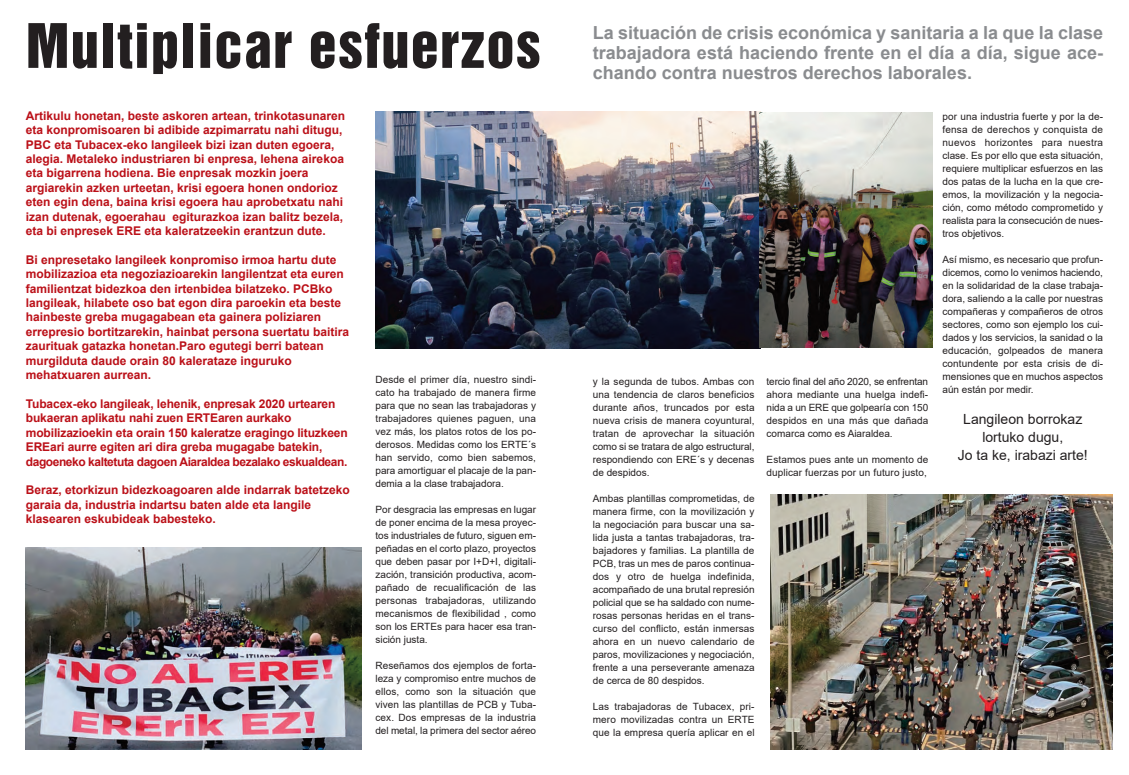
<style>
.page{position:relative;width:1129px;height:775px;background:#fff}
.page>*{position:absolute;margin:0;border:0;box-sizing:border-box;transform-origin:0 0}
.t1{font:56px "Helvetica Inserat LT";letter-spacing:.025em;color:#231f20}
.t2{font:700 18px/20px "Arial";color:#8a8c8f;text-align:justify}
.t3{font:14px/18px "Arial";color:#231f20;text-align:center}
.t4{font:700 12px/14.4px "Arial";color:#bb1018}
.t5{font:10px/13px "Arial";color:#231f20;text-align:justify}
</style>
<div class="page">
<img style="left:26px;top:547px;width:335px;height:202px">
<img style="left:375px;top:112px;width:385px;height:236px">
<img style="left:770px;top:494px;width:342px;height:255px">
<img style="left:760px;top:112px;width:172px;height:236px">
<h1 class="t1" style="left:26px;top:12px;width:516px">Multiplicar esfuerzos</h1>
<h2 class="t2" style="left:593px;top:23px;width:512px">La situación de crisis económica y sanitaria a la que la clase trabajadora está haciendo frente en el día a día, sigue ace&shy;chando contra nuestros derechos laborales.</h2>
<p class="t4" style="left:26px;top:108px;width:321px">Artikulu honetan, beste askoren artean, trinkotasunaren eta konpromisoaren bi adibide azpimarratu nahi ditugu, PBC eta Tubacex-eko langileek bizi izan duten egoera, alegia. Metaleko industriaren bi enpresa, lehena airekoa eta bigarrena hodiena. Bie enpresak mozkin joera argiarekin azken urteetan, krisi egoera honen ondorioz eten egin dena, baina krisi egoera hau aprobetxatu nahi izan dutenak, egoerahau egiturazkoa izan balitz bezela, eta bi enpresek ERE eta kaleratzeekin erantzun dute.</p>
<p class="t4" style="left:26px;top:252px;width:325px">Bi enpresetako langileek konpromiso irmoa hartu dute mobilizazioa eta negoziazioarekin langilentzat eta euren familientzat bidezkoa den irtenbidea bilatzeko. PCBko langileak, hilabete oso bat egon dira paroekin eta beste hainbeste greba mugagabean eta gainera poliziaren errepresio bortitzarekin, hainbat persona suertatu baitira zaurituak gatazka honetan.Paro egutegi berri batean murgilduta daude orain 80 kalerataze inguruko mehatxuaren aurrean.</p>
<p class="t4" style="left:26px;top:396px;width:323px">Tubacex-eko langileak, lehenik, enpresak 2020 urtearen bukaeran aplikatu nahi zuen ERTEaren aurkako mobilizazioekin eta orain 150 kaleratze eragingo lituzkeen EREari aurre egiten ari dira greba mugagabe batekin, dagoeneko kaltetuta dagoen Aiaraldea bezalako eskualdean.</p>
<p class="t4" style="left:26px;top:483px;width:326px">Beraz, etorkizun bidezkoagoaren alde indarrak batetzeko garaia da, industria indartsu baten alde eta langile klasearen eskubideak babesteko.</p>
<p class="t5" style="left:375px;top:373px;width:162px">Desde el primer día, nuestro sindi&shy;cato ha trabajado de manera firme para que no sean las trabajadoras y trabajadores quienes paguen, una vez más, los platos rotos de los po&shy;derosos. Medidas como los ERTE´s han servido, como bien sabemos, para amortiguar el placaje de la pan&shy;demia a la clase trabajadora.</p>
<p class="t5" style="left:375px;top:503px;width:162px">Por desgracia las empresas en lugar de poner encima de la mesa proyec&shy;tos industriales de futuro, siguen em&shy;peñadas en el corto plazo, proyectos que deben pasar por I+D+I, digitali&shy;zación, transición productiva, acom&shy;pañado de recualificación de las personas trabajadoras, utilizando mecanismos de flexibilidad , como son los ERTEs para hacer esa tran&shy;sición justa.</p>
<p class="t5" style="left:375px;top:659px;width:162px">Reseñamos dos ejemplos de forta&shy;leza y compromiso entre muchos de ellos, como son la situación que viven las plantillas de PCB y Tuba&shy;cex. Dos empresas de la industria del metal, la primera del sector aéreo</p>
<p class="t5" style="left:593px;top:375px;width:163px">y la segunda de tubos. Ambas con una tendencia de claros beneficios durante años, truncados por esta nueva crisis de manera coyuntural, tratan de aprovechar la situación como si se tratara de algo estructural, respondiendo con ERE´s y decenas de despidos.</p>
<p class="t5" style="left:593px;top:492px;width:163px">Ambas plantillas comprometidas, de manera firme, con la movilización y la negociación para buscar una sa&shy;lida justa a tantas trabajadoras, tra&shy;bajadores y familias. La plantilla de PCB, tras un mes de paros continua&shy;dos y otro de huelga indefinida, acompañado de una brutal represión policial que se ha saldado con nume&shy;rosas personas heridas en el trans&shy;curso del conflicto, están inmersas ahora en un nuevo calendario de paros, movilizaciones y negociación, frente a una perseverante amenaza de cerca de 80 despidos.</p>
<p class="t5" style="left:593px;top:700px;width:163px">Las trabajadoras de Tubacex, pri&shy;mero movilizadas contra un ERTE que la empresa quería aplicar en el</p>
<p class="t5" style="left:766px;top:375px;width:163px">tercio final del año 2020, se enfrentan ahora mediante una huelga indefi&shy;nida a un ERE que golpearía con 150 despidos en una más que dañada comarca como es Aiaraldea.</p>
<p class="t5" style="left:766px;top:453px;width:163px">Estamos pues ante un momento de duplicar fuerzas por un futuro justo,</p>
<p class="t5" style="left:942px;top:110px;width:162px">por una industria fuerte y por la de&shy;fensa de derechos y conquista de nuevos horizontes para nuestra clase. Es por ello que esta situación, requiere multiplicar esfuerzos en las dos patas de la lucha en la que cre&shy;emos, la movilización y la negocia&shy;ción, como método comprometido y realista para la consecución de nues&shy;tros objetivos.</p>
<p class="t5" style="left:942px;top:253px;width:162px">Así mismo, es necesario que profun&shy;dicemos, como lo venimos haciendo, en la solidaridad de la clase trabaja&shy;dora, saliendo a la calle por nuestras compañeras y compañeros de otros sectores, como son ejemplo los cui&shy;dados y los servicios, la sanidad o la educación, golpeados de manera contundente por esta crisis de di&shy;mensiones que en muchos aspectos aún están por medir.</p>
<h3 class="t3" style="left:958px;top:410px;width:131px">Langileon borrokaz lortuko dugu,<br>Jo ta ke, irabazi arte!</h3>
</div>
